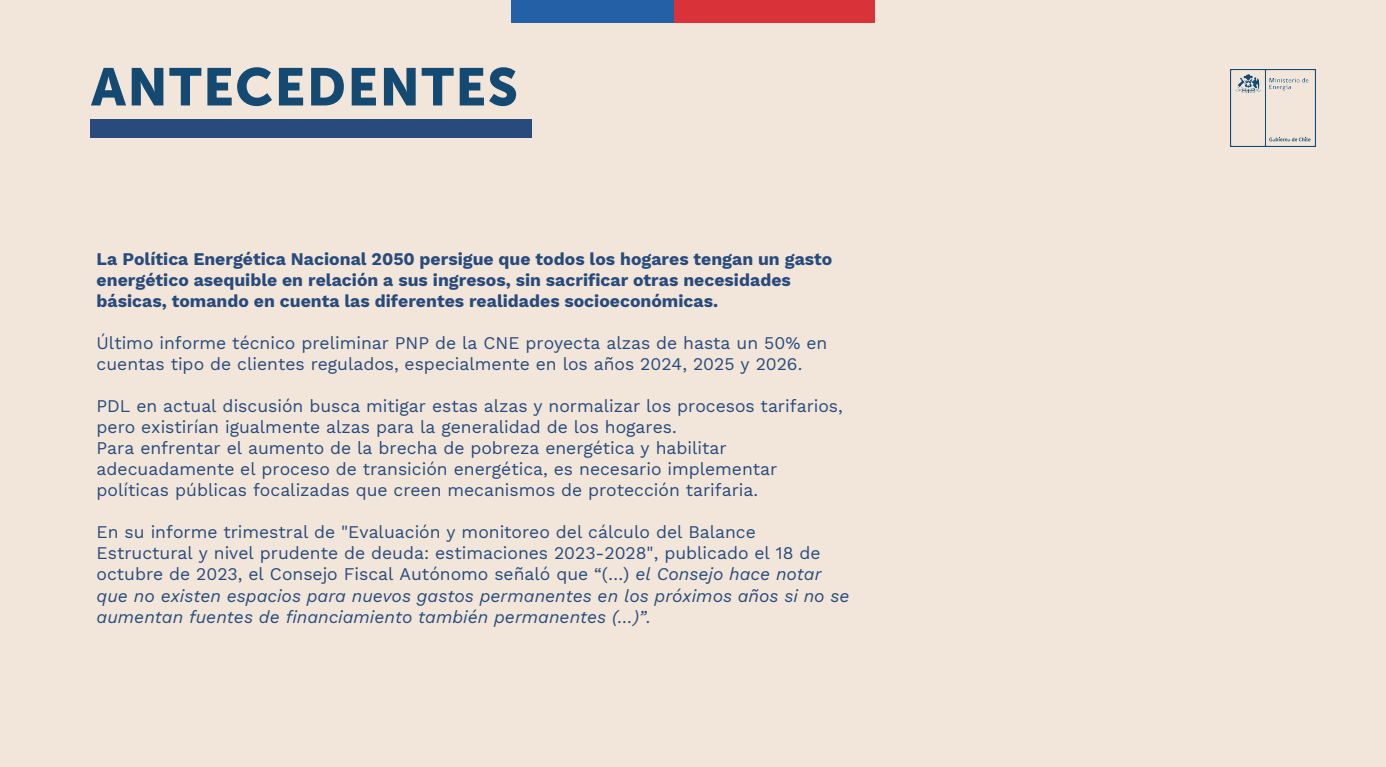
<style>
.page{position:relative;width:1386px;height:767px;background:#fff}
.page>*{position:absolute;margin:0;border:0;box-sizing:border-box;transform-origin:0 0}
.t1{font:52.5px "Museo Sans 900";letter-spacing:.025em;color:#144971}
.t2{font:17.5px/21px "Work Sans";color:#284a7c}
.t3{font:700 17.5px/21px "Work Sans";color:#284a7c}
.s1{font-style:italic}
</style>
<div class="page">
<div style="left:0;top:0;width:1385px;height:766px;background:#f1e6d9"></div>
<div style="left:511px;top:0;width:163px;height:22px;background:#2360a6"></div>
<div style="left:674px;top:0;width:201px;height:22px;background:#d93339"></div>
<img style="left:1230px;top:69px;width:85px;height:77px">
<div style="left:90px;top:119px;width:441px;height:19px;background:#284a7c"></div>
<h2 class="t1" style="left:91px;top:57px;width:428px">ANTECEDENTES</h2>
<p class="t3" style="left:97px;top:248px;width:737px">La Política Energética Nacional 2050 persigue que todos los hogares tengan un gasto energético asequible en relación a sus ingresos, sin sacrificar otras necesidades básicas, tomando en cuenta las diferentes realidades socioeconómicas.</p>
<p class="t2" style="left:97px;top:332px;width:732px">Último informe técnico preliminar PNP de la CNE proyecta alzas de hasta un 50% en cuentas tipo de clientes regulados, especialmente en los años 2024, 2025 y 2026.</p>
<p class="t2" style="left:97px;top:395px;width:747px">PDL en actual discusión busca mitigar estas alzas y normalizar los procesos tarifarios, pero existirían igualmente alzas para la generalidad de los hogares.</p>
<p class="t2" style="left:97px;top:437px;width:682px">Para enfrentar el aumento de la brecha de pobreza energética y habilitar adecuadamente el proceso de transición energética, es necesario implementar políticas públicas focalizadas que creen mecanismos de protección tarifaria.</p>
<p class="t2" style="left:97px;top:521px;width:754px">En su informe trimestral de "Evaluación y monitoreo del cálculo del Balance Estructural y nivel prudente de deuda: estimaciones 2023‐2028", publicado el 18 de octubre de 2023, el Consejo Fiscal Autónomo señaló que “(…) <span class="s1">el Consejo hace notar que no existen espacios para nuevos gastos permanentes en los próximos años si no se aumentan fuentes de financiamiento también permanentes (…)”.</span></p>
</div>
